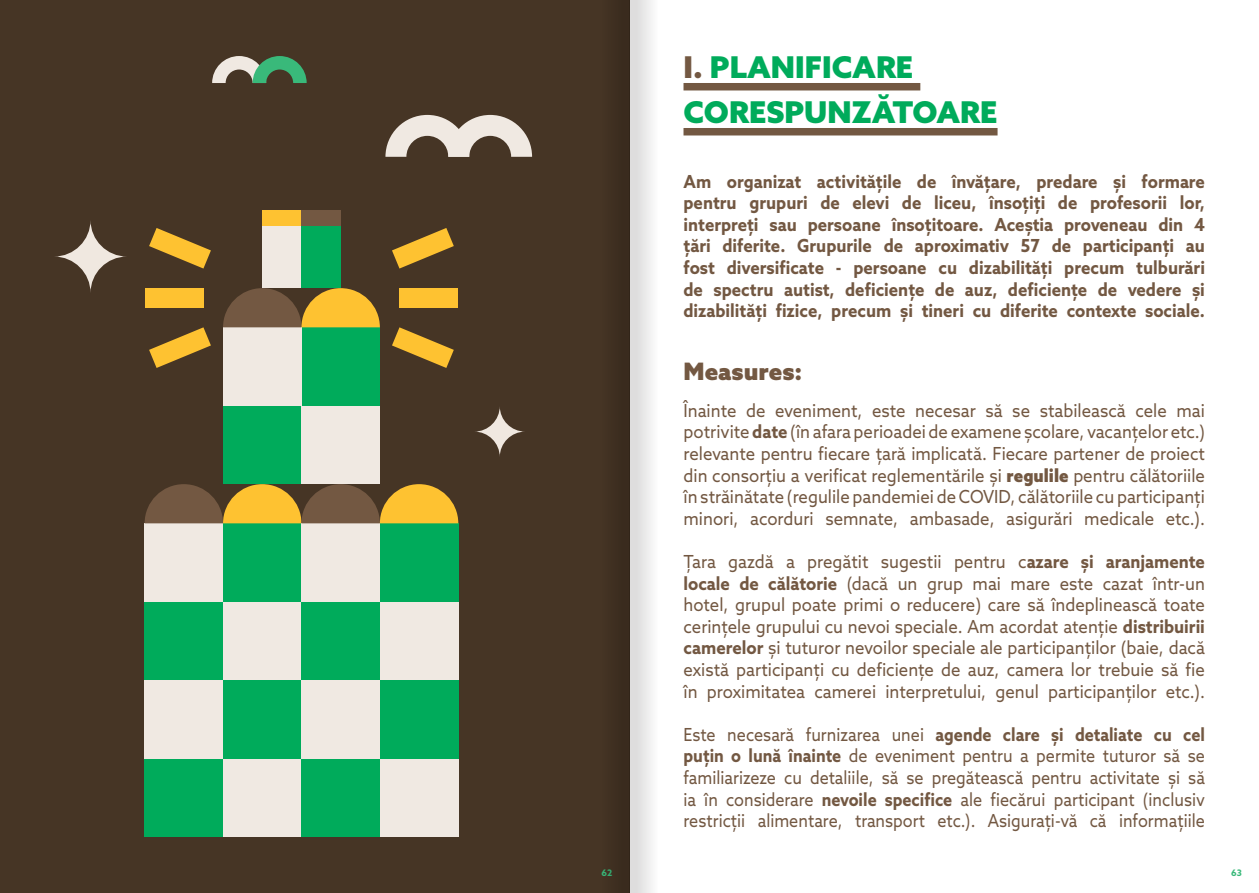
<style>
.page{position:relative;width:1259px;height:893px;background:#fff}
.page>*{position:absolute;margin:0;border:0;box-sizing:border-box;transform-origin:0 0}
.t1{font:900 30px/45px "Azo Sans";color:#00ab5b}
.t2{font:900 24px "Azo Sans";color:#735842}
.t3{font:18px/21.6px "Azo Sans";color:#735842;text-align:justify;scale:.93 1}
.t4{font:700 18px/21.6px "Azo Sans";color:#735842;text-align:justify;scale:.93 1}
.t5{font:18px/21.6px "Azo Sans";color:#735842;text-align:justify;scale:.9 1}
.t6{font:700 9px "Azo Sans";color:#39b97a}
.s1{color:#735842}
.s2{font-weight:700}
.s3{font-weight:900}
</style>
<div class="page">
<div style="left:0;top:0;width:629px;height:893px;background:#463525"></div>
<svg style="left:474px;top:406px;width:51px;height:51px"></svg>
<svg style="left:54px;top:220px;width:73px;height:73px"></svg>
<div style="left:223px;top:406px;width:78px;height:78px;background:#00ab5b"></div>
<div style="left:301px;top:406px;width:79px;height:78px;background:#f0e9e2"></div>
<div style="left:301px;top:327px;width:79px;height:79px;background:#00ab5b"></div>
<div style="left:223px;top:327px;width:78px;height:79px;background:#f0e9e2"></div>
<svg style="left:223px;top:288px;width:157px;height:39px"></svg>
<div style="left:145px;top:602px;width:78px;height:78px;background:#00ab5b"></div>
<div style="left:223px;top:602px;width:78px;height:78px;background:#f0e9e2"></div>
<div style="left:223px;top:523px;width:78px;height:79px;background:#00ab5b"></div>
<div style="left:145px;top:523px;width:78px;height:79px;background:#f0e9e2"></div>
<div style="left:145px;top:758px;width:78px;height:79px;background:#00ab5b"></div>
<div style="left:223px;top:758px;width:78px;height:79px;background:#f0e9e2"></div>
<div style="left:223px;top:680px;width:78px;height:78px;background:#00ab5b"></div>
<div style="left:145px;top:680px;width:78px;height:78px;background:#f0e9e2"></div>
<div style="left:301px;top:602px;width:79px;height:78px;background:#00ab5b"></div>
<div style="left:380px;top:602px;width:78px;height:78px;background:#f0e9e2"></div>
<div style="left:380px;top:523px;width:78px;height:79px;background:#00ab5b"></div>
<div style="left:301px;top:523px;width:79px;height:79px;background:#f0e9e2"></div>
<div style="left:301px;top:758px;width:79px;height:79px;background:#00ab5b"></div>
<div style="left:380px;top:758px;width:78px;height:79px;background:#f0e9e2"></div>
<div style="left:380px;top:680px;width:78px;height:78px;background:#00ab5b"></div>
<div style="left:301px;top:680px;width:79px;height:78px;background:#f0e9e2"></div>
<svg style="left:145px;top:484px;width:313px;height:39px"></svg>
<div style="left:262px;top:225px;width:79px;height:63px;background:#f0e9e2"></div>
<div style="left:262px;top:210px;width:79px;height:15px;background:#fec231"></div>
<div style="left:301px;top:225px;width:40px;height:63px;background:#00ab5b"></div>
<div style="left:301px;top:210px;width:40px;height:15px;background:#735842"></div>
<svg style="left:392px;top:228px;width:62px;height:41px"></svg>
<div style="left:399px;top:288px;width:59px;height:20px;background:#fec231"></div>
<svg style="left:392px;top:327px;width:62px;height:41px"></svg>
<svg style="left:149px;top:228px;width:62px;height:41px"></svg>
<div style="left:145px;top:288px;width:58px;height:20px;background:#fec231"></div>
<svg style="left:149px;top:327px;width:62px;height:41px"></svg>
<svg style="left:385px;top:115px;width:147px;height:42px"></svg>
<svg style="left:212px;top:56px;width:95px;height:27px"></svg>
<div style="left:683px;top:83px;width:237px;height:7px;background:#735842"></div>
<div style="left:683px;top:128px;width:314px;height:7px;background:#735842"></div>
<div style="left:629px;top:0;width:58px;height:893px;background:linear-gradient(to right,#e0e0e0,#fff)"></div>
<p class="t1" style="left:683px;top:44px;width:315px"><span class="s1">I.</span> PLANIFICARE<br>CORESPUNZĂTOARE</p>
<p class="t4" style="left:683px;top:170px;width:562px">Am organizat activitățile de învățare, predare și formare pentru grupuri de elevi de liceu, însoțiți de profesorii lor, interpreți sau persoane însoțitoare. Aceștia proveneau din 4 țări diferite. Grupurile de aproximativ 57 de participanți au fost diversificate - persoane cu dizabilități precum tulburări de spectru autist, deficiențe de auz, deficiențe de vedere și dizabilități fizice, precum și tineri cu diferite contexte sociale.</p>
<p class="t2" style="left:683px;top:355px;width:120px">Measures:</p>
<p class="t3" style="left:683px;top:399px;width:562px">Înainte de eveniment, este necesar să se stabilească cele mai potrivite <span class="s2">date</span> (în afara perioadei de examene școlare, vacanțelor etc.) relevante pentru fiecare țară implicată. Fiecare partener de proiect din consorțiu a verificat reglementările și <span class="s3">regulile</span> pentru călătoriile în străinătate (regulile pandemiei de COVID, călătoriile cu participanți minori, acorduri semnate, ambasade, asigurări medicale etc.).</p>
<p class="t3" style="left:683px;top:550px;width:562px">Țara gazdă a pregătit sugestii pentru c<span class="s2">azare și aranjamente locale de călătorie</span> (dacă un grup mai mare este cazat într-un hotel, grupul poate primi o reducere) care să îndeplinească toate cerințele grupului cu nevoi speciale. Am acordat atenție <span class="s2">distribuirii camerelor</span> și tuturor nevoilor speciale ale participanților (baie, dacă există participanți cu deficiențe de auz, camera lor trebuie să fie în proximitatea camerei interpretului, genul participanților etc.).</p>
<p class="t5" style="left:683px;top:723px;width:581px">Este necesară furnizarea unei <span class="s2">agende clare și detaliate cu cel puțin o lună înainte</span> de eveniment pentru a permite tuturor să se familiarizeze cu detaliile, să se pregătească pentru activitate și să ia în considerare <span class="s2">nevoile specifice</span> ale fiecărui participant (inclusiv restricții alimentare, transport etc.). Asigurați-vă că informațiile</p>
<p class="t6" style="left:601px;top:867px;width:12px">62</p>
<p class="t6" style="left:1231px;top:867px;width:12px">63</p>
</div>
